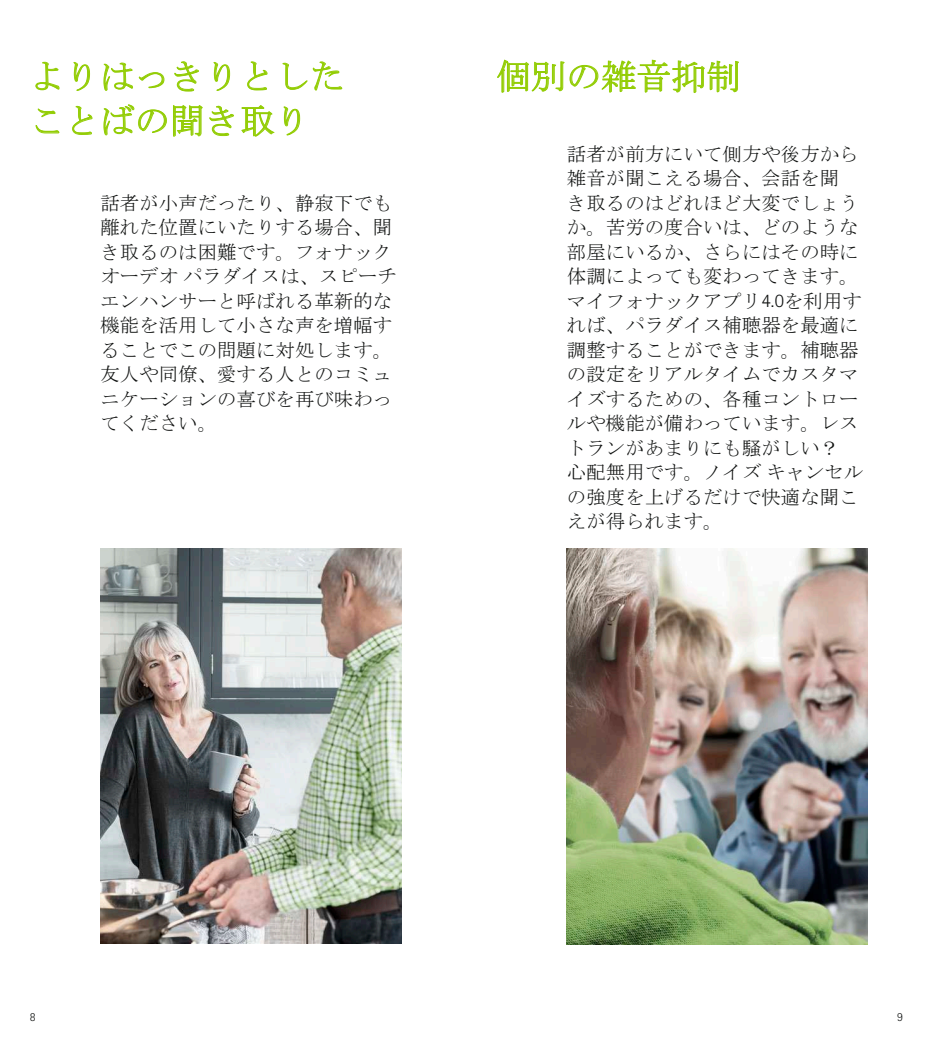
<style>
.page{position:relative;width:933px;height:1042px;background:#fff}
.page>*{position:absolute;margin:0;border:0;box-sizing:border-box;transform-origin:0 0}
.t1{font:35px/44.6px "MS Mincho";color:#93cd05}
.t2{font:19.25px/24.5px "MS Mincho";letter-spacing:.01em;color:#0f1110}
.t3{font:300 12.25px "Rotis Sans Serif Pro";color:#0f1110}
.s1{font-family:"Rotis Sans Serif Pro";font-weight:300}
</style>
<div class="page">
<svg style="left:35px;top:61px;width:25px;height:30px"></svg>
<svg style="left:73px;top:61px;width:17px;height:30px"></svg>
<svg style="left:104px;top:62px;width:29px;height:29px"></svg>
<svg style="left:139px;top:72px;width:26px;height:17px"></svg>
<svg style="left:174px;top:61px;width:25px;height:31px"></svg>
<svg style="left:213px;top:61px;width:17px;height:30px"></svg>
<svg style="left:247px;top:61px;width:21px;height:30px"></svg>
<svg style="left:283px;top:61px;width:59px;height:30px"></svg>
<svg style="left:35px;top:109px;width:25px;height:25px"></svg>
<svg style="left:72px;top:105px;width:21px;height:30px"></svg>
<svg style="left:104px;top:105px;width:63px;height:31px"></svg>
<svg style="left:173px;top:105px;width:29px;height:32px"></svg>
<svg style="left:209px;top:106px;width:25px;height:30px"></svg>
<svg style="left:241px;top:105px;width:34px;height:32px"></svg>
<svg style="left:283px;top:106px;width:17px;height:30px"></svg>
<svg style="left:497px;top:59px;width:242px;height:34px"></svg>
<img style="left:100px;top:548px;width:302px;height:395px">
<img style="left:566px;top:548px;width:301px;height:397px">
<h1 class="t1" style="left:30px;top:54px;width:316px">よりはっきりとしたことばの聞き取り</h1>
<h1 class="t1" style="left:496px;top:54px;width:246px">個別の雑音抑制</h1>
<p class="t2" style="left:100px;top:190px;width:298px">話者が小声だったり、静寂下でも離れた位置にいたりする場合、聞き取るのは困難です。フォナックオーデオパラダイスは、スピーチエンハンサーと呼ばれる革新的な機能を活用して小さな声を増幅することでこの問題に対処します。友人や同僚、愛する人とのコミュニケーションの喜びを再び味わってください。</p>
<p class="t2" style="left:567px;top:141px;width:298px">話者が前方にいて側方や後方から雑音が聞こえる場合、会話を聞<br>き取るのはどれほど大変でしょうか。苦労の度合いは、どのような部屋にいるか、さらにはその時に体調によっても変わってきます。マイフォナックアプリ<span class="s1">4.0</span>を利用すれば、パラダイス補聴器を最適に調整することができます。補聴器の設定をリアルタイムでカスタマイズするための、各種コントロールや機能が備わっています。レストランがあまりにも騒がしい？<br>心配無用です。ノイズキャンセルの強度を上げるだけで快適な聞こえが得られます。</p>
<p class="t3" style="left:30px;top:1011px;width:7px">8</p>
<p class="t3" style="left:897px;top:1011px;width:7px">9</p>
</div>
